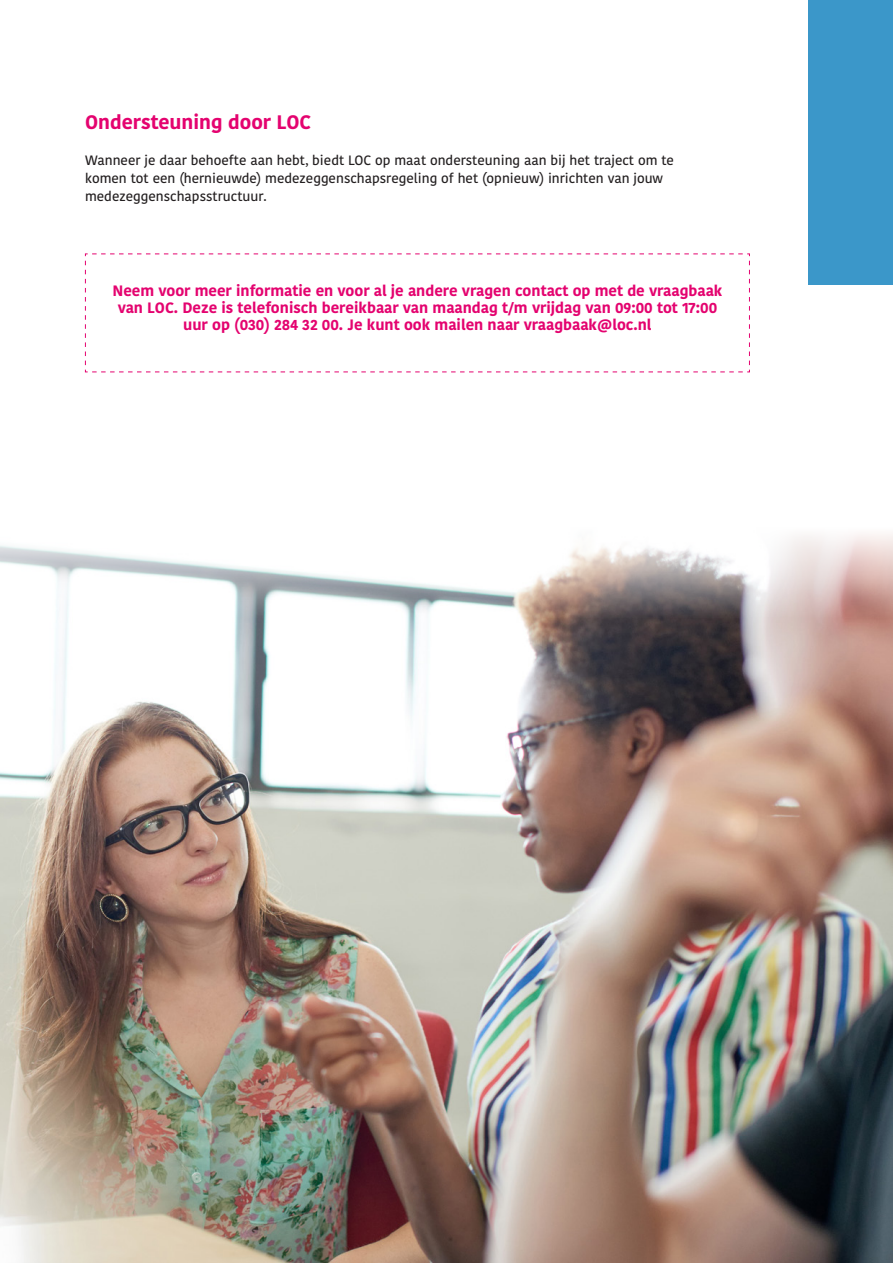
<style>
.page{position:relative;width:893px;height:1263px;background:#fff}
.page>*{position:absolute;margin:0;border:0;box-sizing:border-box;transform-origin:0 0}
.Paragraaf_kop{font:700 19.5px "Kohinoor Bangla";color:#e4036f}
.Alineastijl_1{font:700 15px/16.8px "Kohinoor Bangla";color:#e4036f;text-align:center}
.Paragraaf_kop-2{font:500 13.5px/18px "Kohinoor Bangla";color:#231f20}
</style>
<div class="page">
<div style="left:808px;top:0;width:85px;height:285px;background:#3b97c9"></div>
<img style="left:0;top:534px;width:893px;height:729px">
<svg style="left:85px;top:253px;width:665px;height:120px"></svg>
<p class="Paragraaf_kop" style="left:85px;top:105px;width:228px">Ondersteuning door LOC</p>
<p class="Paragraaf_kop-2" style="left:85px;top:151px;width:590px">Wanneer je daar behoefte aan hebt, biedt LOC op maat ondersteuning aan bij het traject om te komen tot een (hernieuwde) medezeggenschapsregeling of het (opnieuw) inrichten van jouw medezeggenschapsstructuur.</p>
<p class="Alineastijl_1" style="left:112px;top:282px;width:612px">Neem voor meer informatie en voor al je andere vragen contact op met de vraagbaak van LOC. Deze is telefonisch bereikbaar van maandag t/m vrijdag van 09:00 tot 17:00 uur op (030) 284 32 00. Je kunt ook mailen naar vraagbaak@loc.nl</p>
</div>
